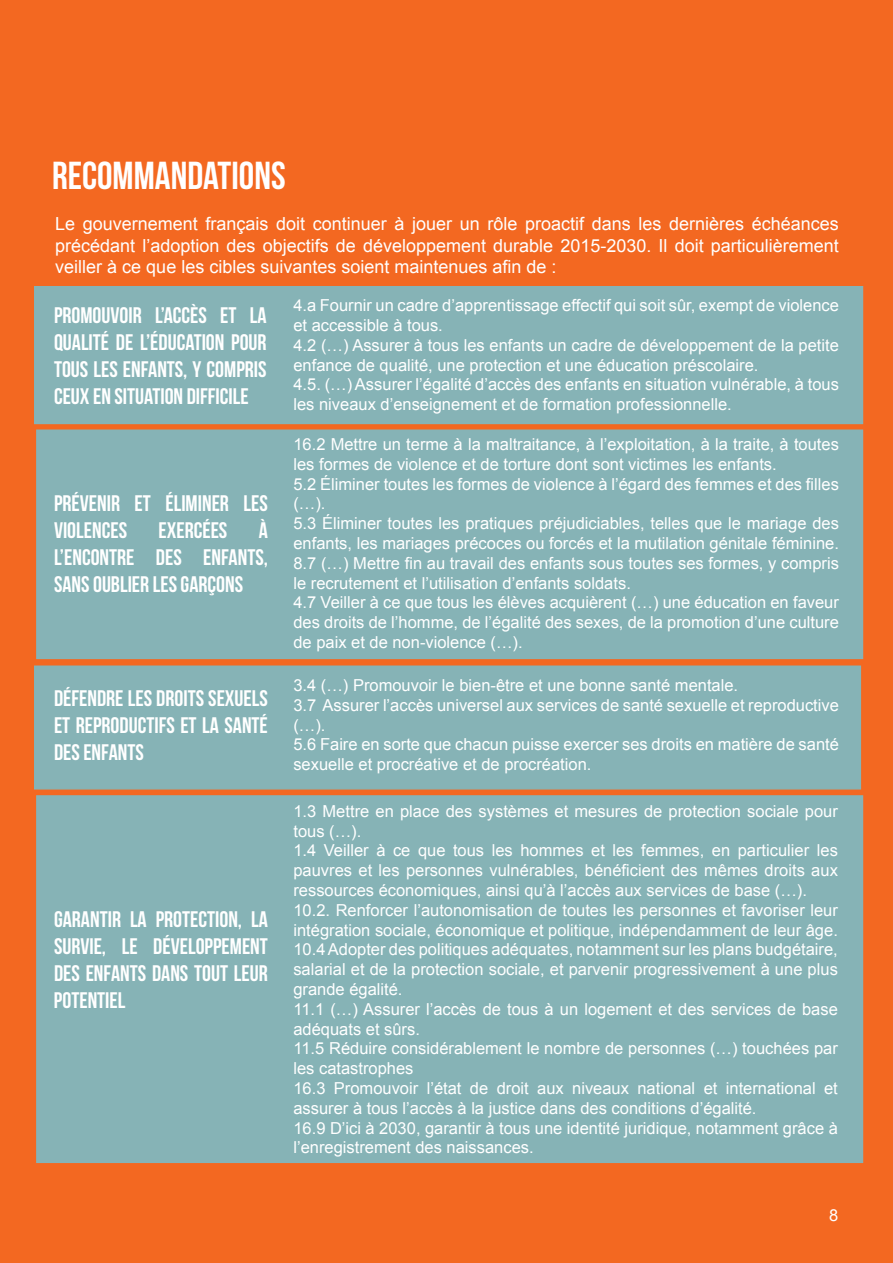
<style>
.page{position:relative;width:893px;height:1263px;background:#f36821}
.page>*{position:absolute;margin:0;border:0;box-sizing:border-box;transform-origin:0 0}
.t1{font:39px "Bebas Neue";color:#fff}
.t2{font:22.5px/27px "Bebas Neue";color:#fff}
.t3{font:18px/21.6px "Arial";color:#fff;text-align:justify}
.t4{font:16.5px/19.8px "Arial";color:#fff}
</style>
<div class="page">
<div style="left:36px;top:429px;width:827px;height:230px;background:#86b3b6;border:2px solid #86b3b6"></div>
<div style="left:36px;top:795px;width:827px;height:368px;background:#86b3b6;border:2px solid #86b3b6"></div>
<div style="left:34px;top:286px;width:829px;height:138px;background:#86b3b6"></div>
<div style="left:34px;top:665px;width:827px;height:124px;background:#86b3b6;border:2px solid #86b3b6"></div>
<h1 class="t1" style="left:52px;top:154px;width:235px">RECOMMANDATIONS</h1>
<p class="t3" style="left:55px;top:213px;width:785px">Le gouvernement français doit continuer à jouer un rôle proactif dans les dernières échéances précédant l’adoption des objectifs de développement durable 2015-2030. Il doit particulièrement veiller à ce que les cibles suivantes soient maintenues afin de :</p>
<h2 class="t2" style="left:54px;top:301px;width:214px">PROMOUVOIR L’ACCÈS ET LA<br>QUALITÉ DE L’ÉDUCATION POUR<br>TOUS LES ENFANTS, Y COMPRIS<br>CEUX EN SITUATION DIFFICILE</h2>
<p class="t4" style="left:293px;top:296px;width:547px">4.a Fournir un cadre d’apprentissage effectif qui soit sûr, exempt de violence et accessible à tous.<br>4.2 (…) Assurer à tous les enfants un cadre de développement de la petite enfance de qualité, une protection et une éducation préscolaire.<br>4.5. (…) Assurer l’égalité d’accès des enfants en situation vulnérable, à tous les niveaux d’enseignement et de formation professionnelle.</p>
<h2 class="t2" style="left:54px;top:489px;width:158px">PRÉVENIR ET ÉLIMINER</h2>
<h2 class="t2" style="left:244px;top:489px;width:26px">LES</h2>
<h2 class="t2" style="left:54px;top:516px;width:75px">VIOLENCES</h2>
<h2 class="t2" style="left:158px;top:516px;width:70px">EXERCÉES</h2>
<h2 class="t2" style="left:259px;top:516px;width:10px">À</h2>
<h2 class="t2" style="left:54px;top:543px;width:73px">L’ENCONTRE</h2>
<h2 class="t2" style="left:54px;top:543px;width:215px;text-indent:102px">DES ENFANTS,<br>SANS OUBLIER LES GARÇONS</h2>
<h2 class="t2" style="left:54px;top:684px;width:215px;text-align:justify">DÉFENDRE LES DROITS SEXUELS ET REPRODUCTIFS ET LA SANTÉ DES ENFANTS</h2>
<h2 class="t2" style="left:54px;top:906px;width:215px;text-indent:46px">TIR LA PROTECTION, LA<br>SURVIE, LE DÉVELOPPEMENT<br>DES EN FANTS DANS TOUT LEUR<br>POTENTIEL</h2>
<h2 class="t2" style="left:54px;top:906px;width:10px">GARAN</h2>
<p class="t4" style="left:293px;top:434px;width:547px">16.2 Mettre un terme à la maltraitance, à l’exploitation, à la traite, à toutes les formes de violence et de torture dont sont victimes les enfants.<br>5.2 Éliminer toutes les formes de violence à l’égard des femmes et des filles (…).<br>5.3 Éliminer toutes les pratiques préjudiciables, telles que le mariage des enfants, les mariages précoces ou forcés et la mutilation génitale féminine.<br>8.7 (…) Mettre fin au travail des enfants sous toutes ses formes, y compris le recrutement et l’utilisation d’enfants soldats.<br>4.7 Veiller à ce que tous les élèves acquièrent (…) une éducation en faveur des droits de l’homme, de l’égalité des sexes, de la promotion d’une culture de paix et de non-violence (…).</p>
<p class="t4" style="left:293px;top:675px;width:547px">3.4 (…) Promouvoir le bien-être et une bonne santé mentale.<br>3.7 Assurer l’accès universel aux services de santé sexuelle et reproductive (…).<br>5.6 Faire en sorte que chacun puisse exercer ses droits en matière de santé sexuelle et procréative et de procréation.</p>
<p class="t4" style="left:293px;top:801px;width:546px">1.3 Mettre en place des systèmes et mesures de protection sociale pour tous (…).<br>1.4 Veiller à ce que tous les hommes et les femmes, en particulier les pauvres et les personnes vulnérables, bénéficient des mêmes droits aux ressources économiques, ainsi qu’à l’accès aux services de base (…).<br>10.2. Renforcer l’autonomisation de toutes les personnes et favoriser leur intégration sociale, économique et politique, indépendamment de leur âge.<br>10.4 Adopter des politiques adéquates, notamment sur les plans budgétaire, salarial et de la protection sociale, et parvenir progressivement à une plus grande égalité.<br>11.1 (…) Assurer l’accès de tous à un logement et des services de base adéquats et sûrs.<br>11.5 Réduire considérablement le nombre de personnes (…) touchées par les catastrophes<br>16.3 Promouvoir l’état de droit aux niveaux national et international et assurer à tous l’accès à la justice dans des conditions d’égalité.<br>16.9 D’ici à 2030, garantir à tous une identité juridique, notamment grâce à l’enregistrement des naissances.</p>
<p class="t4" style="left:829px;top:1205px;width:11px">8</p>
</div>
